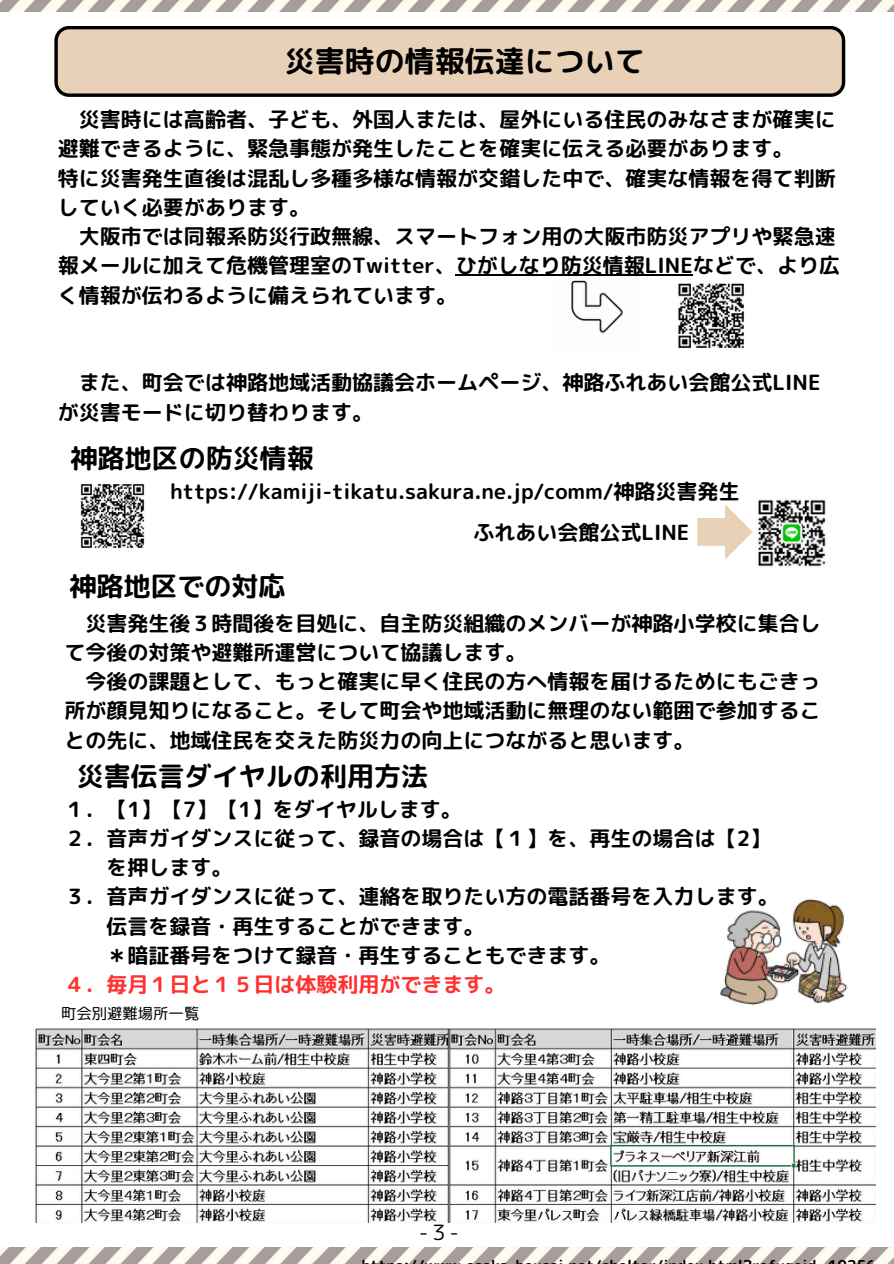
<style>
.page{position:relative;width:894px;height:1264px;background:#fff}
.page>*{position:absolute;margin:0;border:0;box-sizing:border-box;transform-origin:0 0}
.t1{font:30px "rounded mplus 1 p bold";color:#000}
.t2{font:27px "rounded mplus 1 p bold";color:#000}
.t3{font:21px/29.2px "rounded mplus 1 p bold";color:#000}
.t4{font:21px "rounded mplus 1 p bold";color:#ff3131}
.t5{font:21px "rounded mplus 1 p regular";color:#000}
.t6{font:15.45px "rounded mplus 1 p regular";color:#000}
</style>
<div class="page">
<img style="left:0;top:1247px;width:893px;height:16px">
<img style="left:0;top:0;width:893px;height:12px">
<svg style="left:54px;top:26px;width:791px;height:71px;background:#d1bca4"></svg>
<img style="left:720px;top:898px;width:127px;height:106px">
<img style="left:80px;top:484px;width:65px;height:64px">
<img style="left:758px;top:499px;width:68px;height:68px">
<img style="left:35px;top:1028px;width:840px;height:194px">
<img style="left:678px;top:283px;width:66px;height:65px">
<svg style="left:697px;top:504px;width:55px;height:55px"></svg>
<img style="left:554px;top:272px;width:84px;height:62px">
<hr style="left:455px;top:274px;width:237px;height:1px;background:#000">
<p class="t1" style="left:285px;top:40px;width:361px">災害時の情報伝達について</p>
<h2 class="t3" style="left:79px;top:104px;width:758px">災害時には高齢者、子ども、外国人または、屋外にいる住民のみなさまが確実に</h2>
<h2 class="t3" style="left:58px;top:134px;width:737px">避難できるように、緊急事態が発生したことを確実に伝える必要があります。</h2>
<h2 class="t3" style="left:58px;top:163px;width:779px">特に災害発生直後は混乱し多種多様な情報が交錯した中で、確実な情報を得て判断</h2>
<h2 class="t3" style="left:58px;top:192px;width:254px">していく必要があります。</h2>
<h2 class="t3" style="left:79px;top:221px;width:758px">大阪市では同報系防災行政無線、スマートフォン用の大阪市防災アプリや緊急速</h2>
<h2 class="t3" style="left:58px;top:251px;width:783px">報メールに加えて危機管理室のTwitter、ひがしなり防災情報LINEなどで、より広</h2>
<h2 class="t3" style="left:58px;top:280px;width:401px">く情報が伝わるように備えられています。</h2>
<p class="t3" style="left:58px;top:368px;width:764px;text-indent:21px">また、町会では神路地域活動協議会ホームページ、神路ふれあい会館公式LINEが災害モードに切り替わります。</p>
<p class="t2" style="left:71px;top:439px;width:244px">神路地区の防災情報</p>
<h3 class="t3" style="left:170px;top:476px;width:571px">https://kamiji-tikatu.sakura.ne.jp/comm/神路災害発生</h3>
<h2 class="t3" style="left:473px;top:517px;width:217px">ふれあい会館公式LINE</h2>
<h1 class="t2" style="left:69px;top:567px;width:217px">神路地区での対応</h1>
<p class="t3" style="left:85px;top:608px;width:736px">災害発生後３時間後を目処に、自主防災組織のメンバーが神路小学校に集合し</p>
<p class="t3" style="left:64px;top:637px;width:463px">て今後の対策や避難所運営について協議します。</p>
<p class="t3" style="left:85px;top:666px;width:736px">今後の課題として、もっと確実に早く住民の方へ情報を届けるためにもごきっ</p>
<p class="t3" style="left:64px;top:696px;width:757px">所が顔見知りになること。そして町会や地域活動に無理のない範囲で参加するこ</p>
<p class="t3" style="left:64px;top:725px;width:631px">との先に、地域住民を交えた防災力の向上につながると思います。</p>
<h3 class="t2" style="left:77px;top:756px;width:352px">災害伝言ダイヤルの利用方法</h3>
<h1 class="t3" style="left:64px;top:794px;width:399px">１．【1】【7】【1】をダイヤルします。</h1>
<h1 class="t3" style="left:64px;top:823px;width:708px">２．音声ガイダンスに従って、録音の場合は【１】を、再生の場合は【2】</h1>
<h1 class="t3" style="left:106px;top:852px;width:127px">を押します。</h1>
<h1 class="t3" style="left:64px;top:881px;width:715px">３．音声ガイダンスに従って、連絡を取りたい方の電話番号を入力します。</h1>
<h1 class="t3" style="left:106px;top:911px;width:379px">伝言を録音・再生することができます。</h1>
<h1 class="t3" style="left:106px;top:940px;width:505px">＊暗証番号をつけて録音・再生することもできます。</h1>
<h1 class="t4" style="left:64px;top:969px;width:442px">４．毎月１日と１５日は体験利用ができます。</h1>
<p class="t6" style="left:61px;top:1002px;width:140px">町会別避難場所一覧</p>
<h1 class="t5" style="left:418px;top:1216px;width:42px">-３-</h1>
</div>
